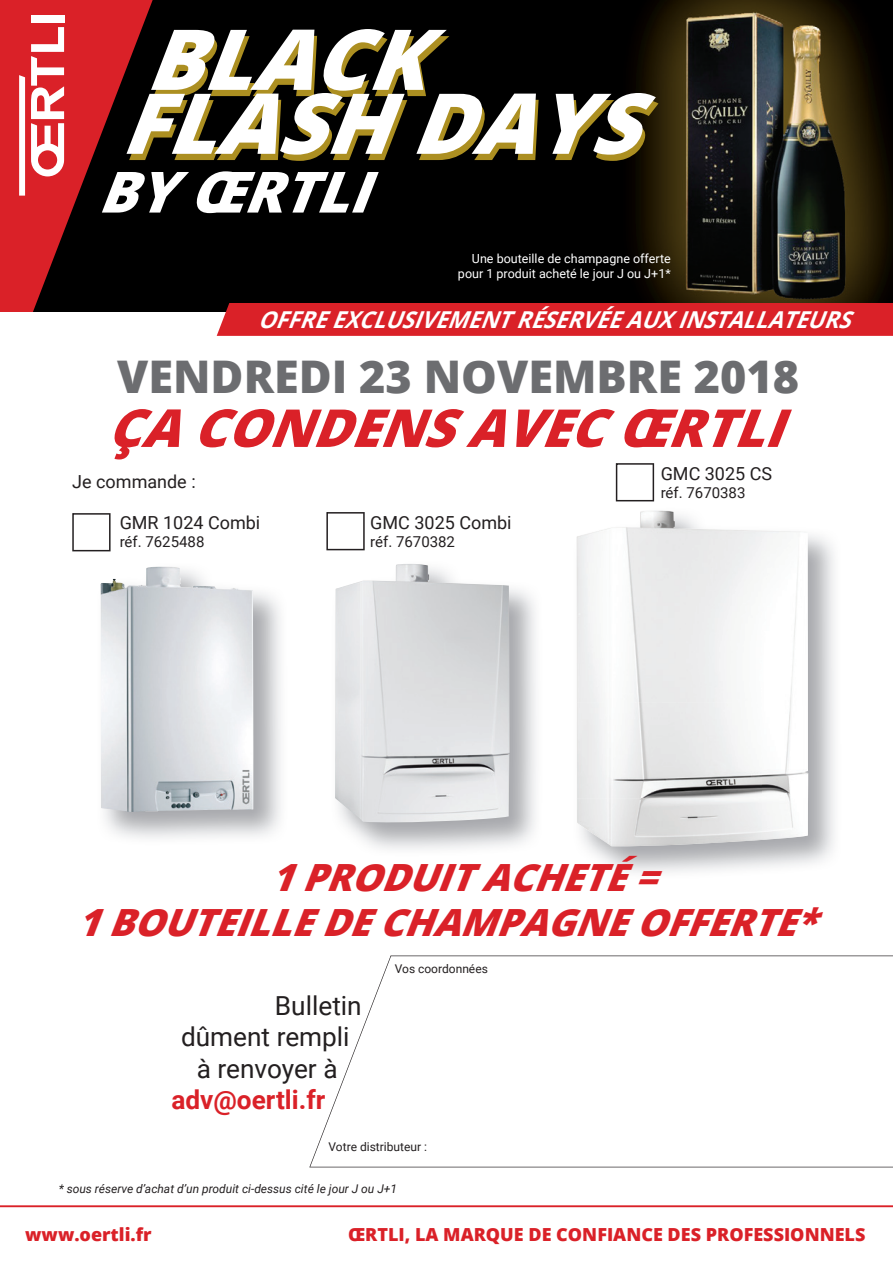
<style>
.page{position:relative;width:893px;height:1263px;background:#fff}
.page>*{position:absolute;margin:0;border:0;box-sizing:border-box;transform-origin:0 0}
.t1{font:italic 800 84px/63.9px "Open Sans";color:#fff}
.t2{font:italic 800 56.85px "Open Sans";color:#fff}
.t3{font:italic 800 52.35px "Open Sans";color:#da2128}
.t4{font:800 45px "Open Sans";color:#6c6d70}
.t5{font:italic 800 37.5px/45px "Open Sans";color:#da2128}
.t6{font:26.25px "Roboto";color:#231f20}
.t7{font:700 26.25px "Roboto";color:#da2128}
.t8{font:italic 700 23.25px "Open Sans";color:#fff;scale:.94 1}
.t9{font:800 18px "Open Sans";color:#da2128}
.t10{font:18px "Roboto";color:#231f20}
.t11{font:15px "Roboto";color:#231f20}
.t12{font:12.6px/15px "Roboto";color:#fff;text-align:right}
.t13{font:italic 12px "Roboto";color:#231f20}
.t14{font:12px "Roboto";color:#231f20}
</style>
<div class="page">
<div style="left:2px;top:0;width:891px;height:312px;background:#000"></div>
<svg style="left:0;top:0;width:153px;height:312px;fill:#da2128"></svg>
<div style="left:31px;top:15px;width:33px;height:8px;background:#fff"></div>
<svg style="left:31px;top:27px;width:33px;height:149px"></svg>
<svg style="left:19px;top:75px;width:6px;height:121px"></svg>
<img style="left:636px;top:0;width:257px;height:303px">
<img style="left:665px;top:2px;width:202px;height:301px">
<img style="left:100px;top:566px;width:181px;height:273px">
<img style="left:101px;top:567px;width:152px;height:245px">
<img style="left:335px;top:564px;width:175px;height:260px">
<img style="left:576px;top:510px;width:186px;height:336px">
<img style="left:762px;top:530px;width:46px;height:310px">
<svg style="left:72px;top:513px;width:39px;height:38px"></svg>
<svg style="left:326px;top:512px;width:39px;height:38px"></svg>
<svg style="left:616px;top:463px;width:38px;height:38px"></svg>
<svg style="left:309px;top:955px;width:584px;height:212px"></svg>
<hr style="left:0;top:1205px;width:893px;height:2px;background:#da2128">
<div style="left:217px;top:303px;width:676px;height:33px;background:#da2128"></div>
<h1 class="t1" style="left:120px;top:23px;width:564px">BLACK<br>FLASHDAYS</h1>
<h2 class="t2" style="left:97px;top:149px;width:302px">BYŒRTLI</h2>
<p class="t12" style="left:458px;top:251px;width:214px">Une bouteille de champagne offerte pour 1 produit acheté le jour J ou J+1*</p>
<h3 class="t8" style="left:258px;top:303px;width:644px">OFFREEXCLUSIVEMENTRÉSERVÉEAUXINSTALLATEURS</h3>
<h3 class="t4" style="left:117px;top:343px;width:684px">VENDREDI 23 NOVEMBRE 2018</h3>
<h3 class="t3" style="left:107px;top:388px;width:705px">ÇACONDENSAVECŒRTLI</h3>
<h3 class="t10" style="left:72px;top:469px;width:125px">Je commande :</h3>
<h3 class="t10" style="left:661px;top:461px;width:113px">GMC 3025 CS</h3>
<p class="t11" style="left:661px;top:482px;width:86px">réf. 7670383</p>
<h3 class="t10" style="left:120px;top:510px;width:142px">GMR 1024 Combi</h3>
<p class="t11" style="left:120px;top:531px;width:86px">réf. 7625488</p>
<h3 class="t10" style="left:370px;top:510px;width:143px">GMC 3025 Combi</h3>
<p class="t11" style="left:370px;top:531px;width:86px">réf. 7670382</p>
<h3 class="t5" style="left:76px;top:853px;width:761px;text-indent:194px">1PRODUITACHETÉ=<br>1BOUTEILLEDECHAMPAGNEOFFERTE*</h3>
<h3 class="t6" style="left:275px;top:987px;width:88px">Bulletin</h3>
<h3 class="t6" style="left:181px;top:1018px;width:170px">dûment rempli</h3>
<h3 class="t6" style="left:197px;top:1050px;width:142px">à renvoyer à</h3>
<h3 class="t7" style="left:171px;top:1081px;width:156px">adv@oertli.fr</h3>
<p class="t14" style="left:395px;top:960px;width:95px">Vos coordonnées</p>
<p class="t14" style="left:329px;top:1138px;width:100px">Votre distributeur :</p>
<p class="t13" style="left:59px;top:1181px;width:340px">* sous réserve d’achat d’un produit ci-dessus cité le jour J ou J+1</p>
<h3 class="t9" style="left:25px;top:1221px;width:128px">www.oertli.fr</h3>
<h3 class="t9" style="left:348px;top:1221px;width:519px">ŒRTLI, LA MARQUE DE CONFIANCE DES PROFESSIONNELS</h3>
</div>
